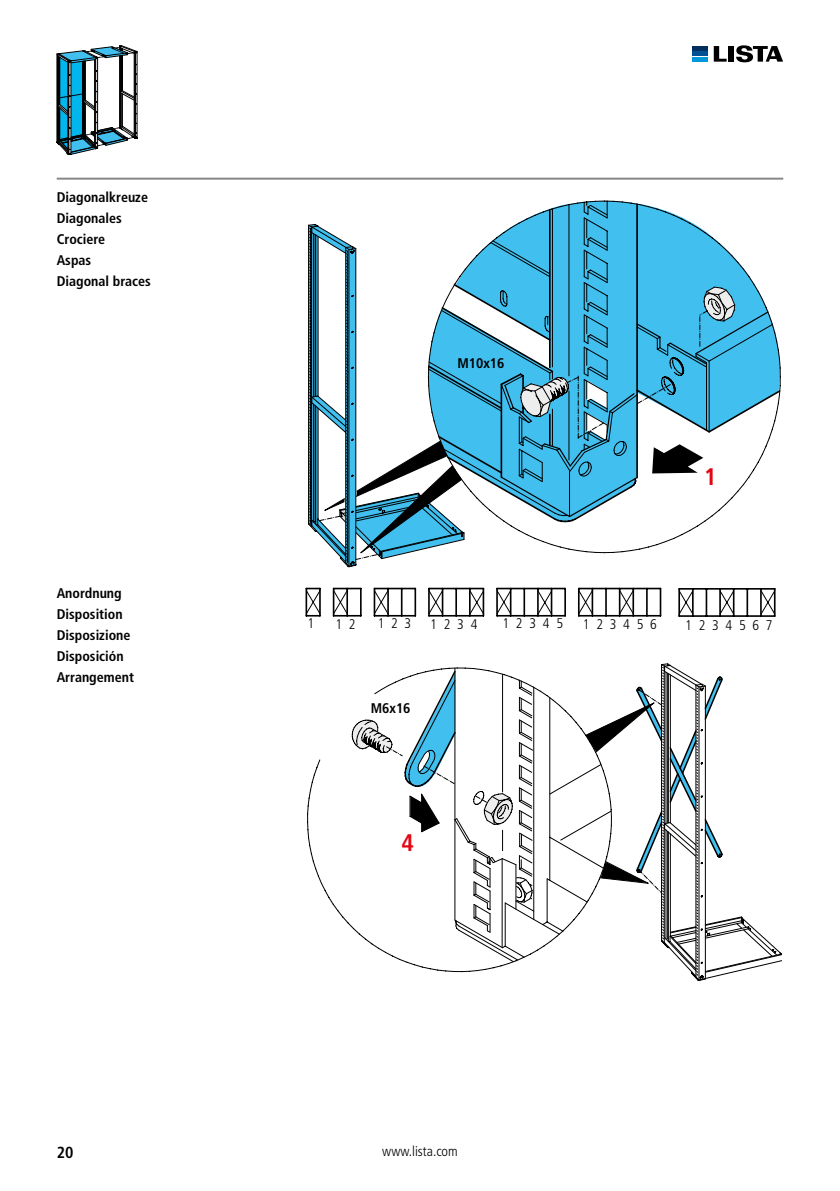
<style>
.page{position:relative;width:840px;height:1191px;background:#fff}
.page>*{position:absolute;margin:0;border:0;box-sizing:border-box;transform-origin:0 0}
.t1{font:700 condensed 24px "Frutiger LT Std";color:#e30613}
.t2{font:700 condensed 16px "Frutiger LT Std";color:#000}
.t3{font:700 condensed 14px/20.8px "Frutiger LT Std";color:#000}
.t4{font:300 condensed 14px "Frutiger LT Std";color:#000}
</style>
<div class="page">
<hr style="left:57px;top:178px;width:725px;height:2px;background:#878787">
<hr style="left:692px;top:46px;width:15px;height:4px;background:#002e5f">
<hr style="left:692px;top:52px;width:15px;height:4px;background:#005092">
<div style="left:692px;top:57px;width:15px;height:5px;background:#0098d8"></div>
<svg style="left:713px;top:46px;width:13px;height:16px"></svg>
<div style="left:727px;top:46px;width:6px;height:16px;background:#000"></div>
<svg style="left:736px;top:45px;width:46px;height:17px"></svg>
<svg style="left:308px;top:202px;width:472px;height:365px"></svg>
<svg style="left:349px;top:663px;width:433px;height:317px"></svg>
<svg style="left:305px;top:588px;width:427px;height:28px"></svg>
<hr style="left:718px;top:589px;width:2px;height:27px;background:#000">
<hr style="left:732px;top:589px;width:2px;height:27px;background:#000">
<svg style="left:746px;top:589px;width:1px;height:26px"></svg>
<hr style="left:759px;top:589px;width:2px;height:27px;background:#000">
<hr style="left:678px;top:588px;width:82px;height:1px;background:#000">
<hr style="left:678px;top:615px;width:82px;height:2px;background:#000">
<svg style="left:760px;top:588px;width:14px;height:29px"></svg>
<hr style="left:773px;top:589px;width:2px;height:27px;background:#000">
<svg style="left:56px;top:45px;width:82px;height:110px"></svg>
<p class="t3" style="left:57px;top:187px;width:96px">Diagonalkreuze<br>Diagonales<br>Crociere<br>Aspas<br>Diagonal braces</p>
<p class="t3" style="left:57px;top:583px;width:79px">Anordnung<br>Disposition<br>Disposizione<br>Disposición<br>Arrangement</p>
<p class="t3" style="left:457px;top:353px;width:49px">M10x16</p>
<h1 class="t1" style="left:703px;top:462px;width:14px">1</h1>
<p class="t4" style="left:307px;top:615px;width:8px">1</p>
<p class="t4" style="left:335px;top:616px;width:22px">1 2</p>
<p class="t4" style="left:377px;top:615px;width:35px">1 2 3</p>
<p class="t4" style="left:430px;top:616px;width:49px">1 2 3 4</p>
<p class="t4" style="left:502px;top:615px;width:62px">1 2 3 4 5</p>
<p class="t4" style="left:582px;top:616px;width:75px">1 2 3 4 5 6</p>
<p class="t4" style="left:684px;top:617px;width:89px">1 2 3 4 5 6 7</p>
<p class="t3" style="left:370px;top:698px;width:41px">M6x16</p>
<h1 class="t1" style="left:401px;top:828px;width:14px">4</h1>
<p class="t2" style="left:57px;top:1142px;width:18px">20</p>
<p class="t4" style="left:382px;top:1143px;width:77px">www.lista.com</p>
</div>
